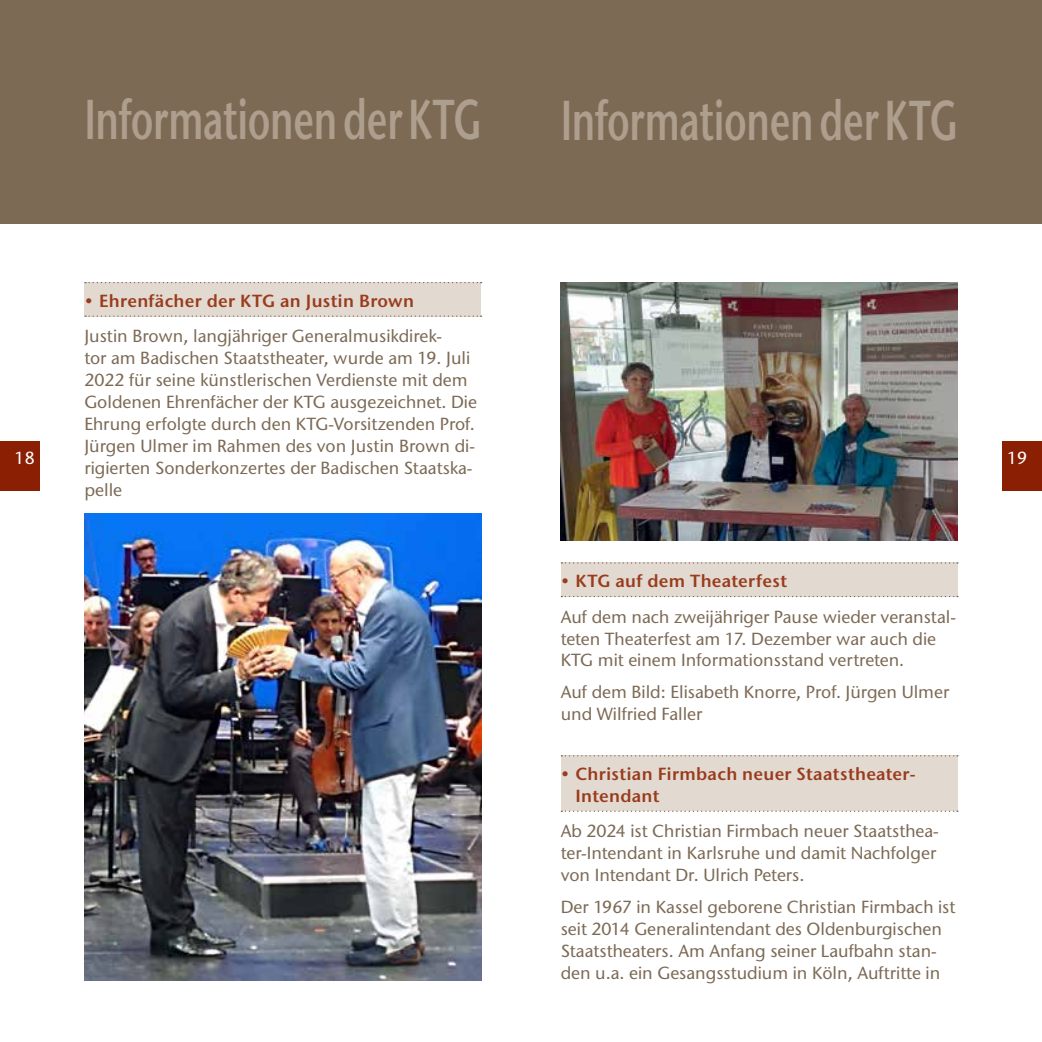
<style>
.page{position:relative;width:1042px;height:1042px;background:#fff}
.page>*{position:absolute;margin:0;border:0;box-sizing:border-box;transform-origin:0 0}
.t1{font:600 56px "Stone Sans ITC Pro";letter-spacing:-.01em;color:#ad9e8d;scale:.67 1}
.t2{font:500 17.5px/21.9px "Stone Sans ITC Pro";color:#7c6a55}
.t3{font:600 17.5px/21.9px "Stone Sans ITC Pro";letter-spacing:.015em;color:#993c1d}
.t4{font:500 17.5px "Stone Sans ITC Pro";color:#fff}
</style>
<div class="page">
<div style="left:561px;top:755px;width:396px;height:56px;background:#e2d9d1"></div>
<div style="left:84px;top:282px;width:397px;height:34px;background:#e2d9d1"></div>
<div style="left:561px;top:562px;width:396px;height:35px;background:#e2d9d1"></div>
<div style="left:0;top:441px;width:40px;height:50px;background:#8a1f03"></div>
<div style="left:1002px;top:441px;width:40px;height:50px;background:#8a1f03"></div>
<div style="left:0;top:0;width:521px;height:223px;background:#7c6a55"></div>
<div style="left:521px;top:0;width:521px;height:223px;background:#7c6a55"></div>
<svg style="left:85px;top:282px;width:397px;height:1px"></svg>
<svg style="left:85px;top:315px;width:397px;height:2px"></svg>
<svg style="left:561px;top:562px;width:397px;height:1px"></svg>
<svg style="left:561px;top:596px;width:397px;height:1px"></svg>
<svg style="left:561px;top:755px;width:397px;height:1px"></svg>
<svg style="left:561px;top:810px;width:397px;height:2px"></svg>
<img style="left:84px;top:513px;width:397px;height:467px">
<img style="left:561px;top:283px;width:396px;height:257px">
<h1 class="t1" style="left:84px;top:84px;width:594px">Informationen der KTG</h1>
<h1 class="t1" style="left:561px;top:86px;width:594px">Informationen der KTG</h1>
<p class="t3" style="left:84px;top:290px;width:331px">• Ehrenfächer der KTG an Justin Brown</p>
<p class="t2" style="left:84px;top:325px;width:394px">Justin Brown, langjähriger Generalmusikdirek-<br>tor am Badischen Staatstheater, wurde am 19. Juli 2022 für seine künstlerischen Verdienste mit dem Goldenen Ehrenfächer der KTG ausgezeichnet. Die Ehrung erfolgte durch den KTG-Vorsitzenden Prof.<br>Jürgen Ulmer im Rahmen des von Justin Brown di&shy;rigierten Sonderkonzertes der Badischen Staatska&shy;pelle</p>
<p class="t4" style="left:14px;top:447px;width:22px">18</p>
<p class="t4" style="left:1007px;top:447px;width:22px">19</p>
<p class="t3" style="left:561px;top:570px;width:228px">• KTG auf dem Theaterfest</p>
<p class="t2" style="left:561px;top:605px;width:397px">Auf dem nach zweijähriger Pause wieder veranstal&shy;teten Theaterfest am 17. Dezember war auch die<br>KTG mit einem I nformationsstand vertreten.</p>
<p class="t2" style="left:561px;top:681px;width:390px">Auf dem Bild: Elisabeth Knorre, Prof. Jürgen Ulmer und Wilfried Faller</p>
<p class="t3" style="left:575px;top:763px;width:342px;text-indent:-15px">• Christian Firmbach neuer Staatstheater-<br>Intendant</p>
<p class="t2" style="left:561px;top:820px;width:380px">Ab 2024 ist Christian Firmbach neuer Staatsthea&shy;ter-I ntendant in Karlsruhe und damit Nachfolger von I ntendant Dr. Ulrich Peters.</p>
<p class="t2" style="left:561px;top:896px;width:396px">Der 1967 in Kassel geborene Christian Firmbach ist seit 2014 Generalintendant des Oldenburgischen Staatstheaters. Am Anfang seiner Laufbahn stan&shy;den u.a. ein Gesangsstudium in Köln, Auftritte in</p>
</div>
